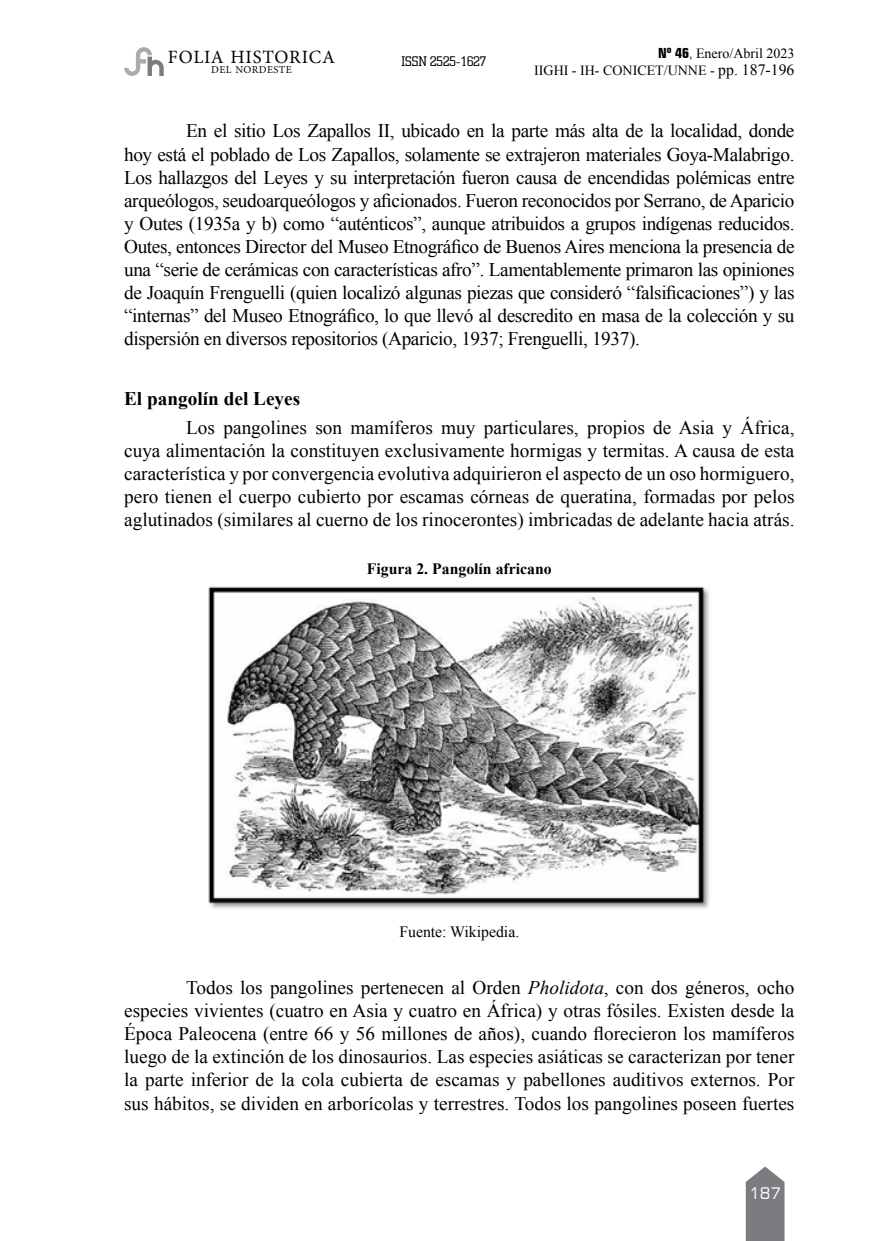
<style>
.page{position:relative;width:869px;height:1241px;background:#fff}
.page>*{position:absolute;margin:0;border:0;box-sizing:border-box;transform-origin:0 0}
.t1{font:19.25px/23.1px "Times New Roman";color:#000;text-align:justify}
.t2{font:700 19.25px "Times New Roman";color:#000}
.t3{font:18.72px "Minion Pro";letter-spacing:.04em;color:#040404}
.t4{font:700 15.75px "Times New Roman";color:#000}
.t5{font:15.75px "Times New Roman";color:#000}
.t6{font:15.75px "Square 721 BT";color:#fff}
.t7{font:14px/17.5px "Times New Roman";color:#000;text-align:right}
.t8{font:14px "Square Slab Lite";color:#000}
.t9{font:10.5px "Minion Pro";letter-spacing:.035em;color:#040404}
.s1{font-family:"Square 721 BT";font-weight:700;font-stretch:condensed}
.s2{font-family:"Square 721 BT";font-stretch:condensed}
.s3{font-size:15.75px}
.s4{font-style:italic}
</style>
<div class="page">
<svg style="left:745px;top:1166px;width:39px;height:74px;background:#8b8c8f"></svg>
<svg style="left:124px;top:47px;width:40px;height:29px"></svg>
<img style="left:208px;top:586px;width:501px;height:323px">
<p class="t3" style="left:168px;top:45px;width:168px">FOLIA HISTORICA</p>
<p class="t9" style="left:211px;top:62px;width:82px">DEL NORDESTE</p>
<p class="t8" style="left:401px;top:53px;width:86px">ISSN 2525-1627</p>
<p class="t7" style="left:534px;top:44px;width:262px"><span class="s1">Nº 46</span><span class="s2">,</span> Enero/Abril 2023<br>IIGHI - IH- CONICET/UNNE - <span class="s3">pp. 187-196</span></p>
<p class="t1" style="left:124px;top:119px;width:671px;text-indent:62px">En el sitio Los Zapallos II, ubicado en la parte más alta de la localidad, donde hoy está el poblado de Los Zapallos, solamente se extrajeron materiales Goya-Malabrigo.<br>Los hallazgos del Leyes y su interpretación fueron causa de encendidas polémicas entre arqueólogos, seudoarqueólogos y aficionados. Fueron reconocidos por Serrano, de Aparicio y Outes (1935a y b) como “auténticos”, aunque atribuidos a grupos indígenas reducidos.<br>Outes, entonces Director del Museo Etnográfico de Buenos Aires menciona la presencia de una “serie de cerámicas con características afro”. Lamentablemente primaron las opiniones de Joaquín Frenguelli (quien localizó algunas piezas que consideró “falsificaciones”) y las “internas” del Museo Etnográfico, lo que llevó al descredito en masa de la colección y su dispersión en diversos repositorios (Aparicio, 1937; Frenguelli, 1937).</p>
<p class="t2" style="left:124px;top:385px;width:177px">El pangolín del Leyes</p>
<p class="t1" style="left:124px;top:415px;width:671px;text-indent:62px">Los pangolines son mamíferos muy particulares, propios de Asia y África, cuya alimentación la constituyen exclusivamente hormigas y termitas. A causa de esta característica y por convergencia evolutiva adquirieron el aspecto de un oso hormiguero, pero tienen el cuerpo cubierto por escamas córneas de queratina, formadas por pelos aglutinados (similares al cuerno de los rinocerontes) imbricadas de adelante hacia atrás.</p>
<p class="t4" style="left:367px;top:557px;width:186px">Figura 2. Pangolín africano</p>
<p class="t5" style="left:399px;top:921px;width:121px">Fuente: Wikipedia.</p>
<p class="t1" style="left:124px;top:975px;width:671px;text-indent:62px">Todos los pangolines pertenecen al Orden <span class="s4">Pholidota</span>, con dos géneros, ocho especies vivientes (cuatro en Asia y cuatro en África) y otras fósiles. Existen desde la Época Paleocena (entre 66 y 56 millones de años), cuando florecieron los mamíferos luego de la extinción de los dinosaurios. Las especies asiáticas se caracterizan por tener la parte inferior de la cola cubierta de escamas y pabellones auditivos externos. Por sus hábitos, se dividen en arborícolas y terrestres. Todos los pangolines poseen fuertes</p>
<p class="t6" style="left:748px;top:1183px;width:33px">187</p>
</div>
